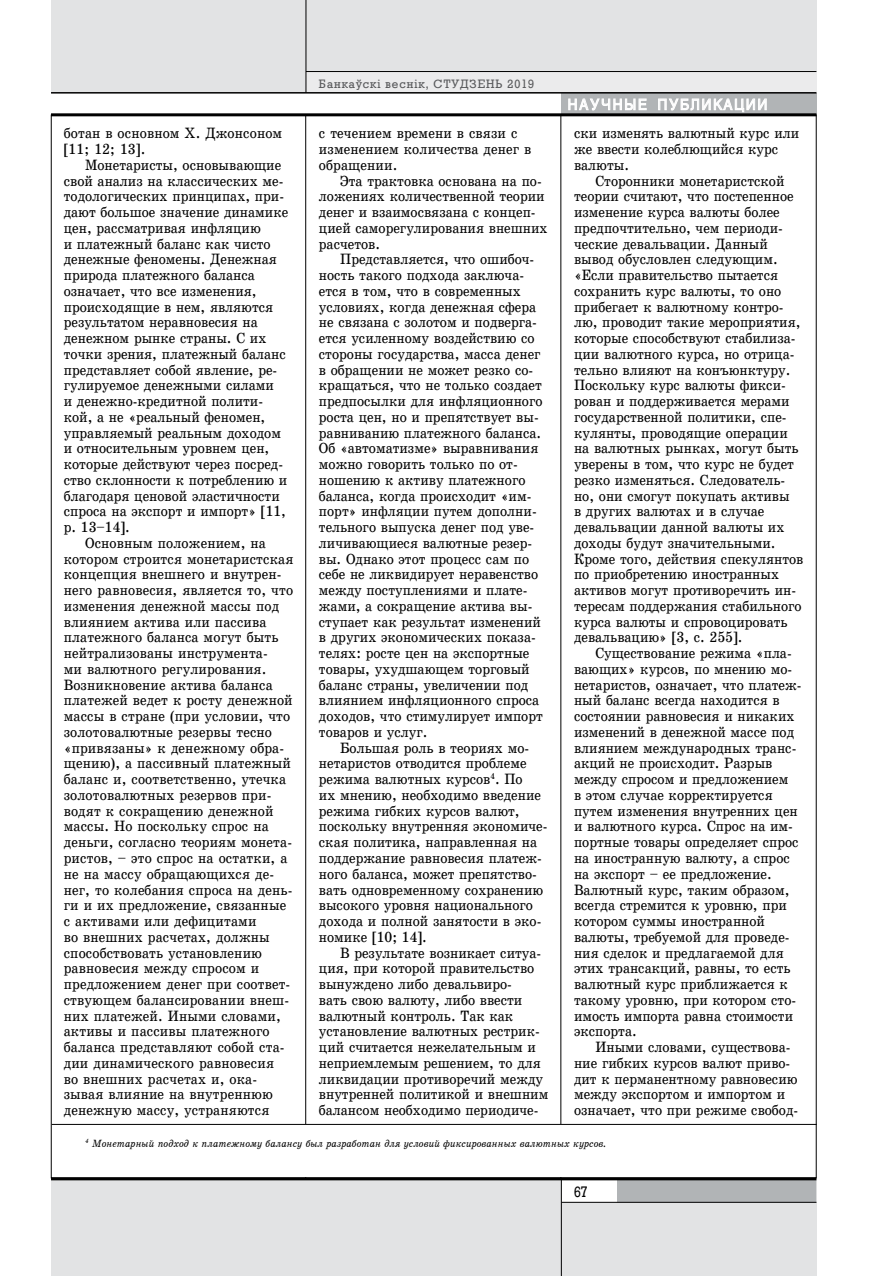
<style>
.page{position:relative;width:893px;height:1276px;background:#fff}
.page>*{position:absolute;margin:0;border:0;box-sizing:border-box;transform-origin:0 0}
.t1{font:15px/15.8px "School Book C";color:#000;scale:.9 1}
.t2{font:15px "Rodeo";color:#000;scale:.9 1}
.t3{font:12px "Rodeo";letter-spacing:.08em;color:#58595b}
.t4{font:10.5px "School Book C Italic";color:#000;scale:.9 1}
</style>
<div class="page">
<div style="left:561px;top:1202px;width:255px;height:74px;background:#e2e3e4"></div>
<svg style="left:616px;top:1180px;width:200px;height:22px"></svg>
<div style="left:51px;top:1180px;width:510px;height:96px;background:#e2e3e4"></div>
<hr style="left:562px;top:1202px;width:254px;height:1px;background:#000">
<hr style="left:561px;top:1178px;width:1px;height:98px;background:#000">
<div style="left:51px;top:0;width:255px;height:93px;background:#e2e3e4"></div>
<div style="left:306px;top:0;width:510px;height:72px;background:#e2e3e4"></div>
<div style="left:306px;top:72px;width:510px;height:21px;background:#ebebec"></div>
<hr style="left:306px;top:0;width:1px;height:93px;background:#000">
<hr style="left:306px;top:71px;width:510px;height:1px;background:#000">
<div style="left:561px;top:94px;width:255px;height:21px;background:#b1b4b6"></div>
<svg style="left:568px;top:98px;width:79px;height:13px"></svg>
<svg style="left:658px;top:98px;width:109px;height:14px"></svg>
<hr style="left:51px;top:113px;width:765px;height:3px;background:#000">
<hr style="left:51px;top:1177px;width:765px;height:3px;background:#000">
<hr style="left:305px;top:115px;width:1px;height:1063px;background:#000">
<hr style="left:561px;top:115px;width:1px;height:1063px;background:#000">
<hr style="left:51px;top:92px;width:765px;height:2px;background:#000">
<div style="left:64px;top:1124px;width:740px;height:53px;background:#fff"></div>
<hr style="left:52px;top:1124px;width:765px;height:1px;background:#000">
<p class="t3" style="left:319px;top:77px;width:217px">Банкаўскі веснік, СТУДЗЕНЬ 2019</p>
<p class="t1" style="left:64px;top:125px;width:244px">ботан в основном Х. Джонсоном [11; 12; 13].</p>
<p class="t1" style="left:64px;top:157px;width:251px;text-indent:21px">Монетаристы, основывающие свой анализ на классических ме&shy;тодологических принципах, при&shy;дают большое значение динамике цен, рассматривая инфляцию<br>и платежный баланс как чисто денежные феномены. Денежная природа платежного баланса означает, что все изменения, происходящие в нем, являются результатом неравновесия на денежном рынке страны. С их точки зрения, платежный баланс представляет собой явление, ре&shy;гулируемое денежными силами<br>и денежно-кредитной полити&shy;кой, а не «реальный феномен, управляемый реальным доходом и относительным уровнем цен, которые действуют через посред&shy;ство склонности к потреблению и благодаря ценовой эластичности спроса на экспорт и импорт» [11, p. 13–14].</p>
<p class="t1" style="left:64px;top:535px;width:257px;text-indent:21px">Основным положением, на котором строится монетаристская концепция внешнего и внутрен&shy;него равновесия, является то, что изменения денежной массы под влиянием актива или пассива платежного баланса могут быть нейтрализованы инструмента-<br>ми валютного регулирования.<br>Возникновение актива баланса платежей ведет к росту денежной массы в стране (при условии, что золотовалютные резервы тесно «привязаны» к денежному обра&shy;щению), а пассивный платежный баланс и, соответственно, утечка золотовалютных резервов при&shy;водят к сокращению денежной массы. Но поскольку спрос на деньги, согласно теориям монета&shy;ристов, – это спрос на остатки, а не на массу обращающихся де&shy;нег, то колебания спроса на день&shy;ги и их предложение, связанные с активами или дефицитами<br>во внешних расчетах, должны способствовать установлению равновесия между спросом и предложением денег при соответ&shy;ствующем балансировании внеш&shy;них платежей. Иными словами, активы и пассивы платежного баланса представляют собой ста&shy;дии динамического равновесия<br>во внешних расчетах и, ока&shy;зывая влияние на внутреннюю денежную массу, устраняются</p>
<p class="t1" style="left:574px;top:125px;width:252px">ски изменять валютный курс или же ввести колеблющийся курс валюты.</p>
<p class="t1" style="left:574px;top:173px;width:256px;text-indent:21px">Сторонники монетаристской теории считают, что постепенное изменение курса валюты более предпочтительно, чем периоди&shy;ческие девальвации. Данный вывод обусловлен следующим. «Если правительство пытается сохранить курс валюты, то оно прибегает к валютному контро&shy;лю, проводит такие мероприятия, которые способствуют стабилиза&shy;ции валютного курса, но отрица&shy;тельно влияют на конъюнктуру.<br>Поскольку курс валюты фикси&shy;рован и поддерживается мерами государственной политики, спе&shy;кулянты, проводящие операции на валютных рынках, могут быть уверены в том, что курс не будет резко изменяться. Следователь&shy;но, они смогут покупать активы<br>в других валютах и в случае девальвации данной валюты их доходы будут значительными.<br>Кроме того, действия спекулянтов по приобретению иностранных активов могут противоречить ин&shy;тересам поддержания стабильного курса валюты и спровоцировать девальвацию» [3, с. 255].</p>
<p class="t1" style="left:574px;top:645px;width:254px;text-indent:21px">Существование режима «пла&shy;вающих» курсов, по мнению мо&shy;нетаристов, означает, что платеж&shy;ный баланс всегда находится в состоянии равновесия и никаких изменений в денежной массе под влиянием международных транс&shy;акций не происходит. Разрыв между спросом и предложением<br>в этом случае корректируется путем изменения внутренних цен и валютного курса. Спрос на им&shy;портные товары определяет спрос на иностранную валюту, а спрос на экспорт – ее предложение.<br>Валютный курс, таким образом, всегда стремится к уровню, при котором суммы иностранной валюты, требуемой для проведе&shy;ния сделок и предлагаемой для этих трансакций, равны, то есть валютный курс приближается к такому уровню, при котором сто&shy;имость импорта равна стоимости экспорта.</p>
<p class="t1" style="left:574px;top:1039px;width:251px;text-indent:21px">Иными словами, существова&shy;ние гибких курсов валют приво&shy;дит к перманентному равновесию между экспортом и импортом и означает, что при режиме свобод-</p>
<p class="t4" style="left:86px;top:1137px;width:579px"><sup>4</sup> Монетарный подход к платежному балансу был разработан для условий фиксированных валютных курсов.</p>
<p class="t1" style="left:319px;top:125px;width:238px">с течением времени в связи с изменением количества денег в обращении.</p>
<p class="t1" style="left:319px;top:173px;width:256px;text-indent:21px">Эта трактовка основана на по&shy;ложениях количественной теории денег и взаимосвязана с концеп&shy;цией саморегулирования внешних расчетов.</p>
<p class="t1" style="left:319px;top:251px;width:250px;text-indent:21px">Представляется, что ошибоч&shy;ность такого подхода заключа&shy;ется в том, что в современных условиях, когда денежная сфера не связана с золотом и подверга&shy;ется усиленному воздействию со стороны государства, масса денег в обращении не может резко со&shy;кращаться, что не только создает предпосылки для инфляционного роста цен, но и препятствует вы&shy;равниванию платежного баланса.<br>Об «автоматизме» выравнивания можно говорить только по от&shy;ношению к активу платежного баланса, когда происходит «им&shy;порт» инфляции путем дополни&shy;тельного выпуска денег под уве&shy;личивающиеся валютные резер&shy;вы. Однако этот процесс сам по себе не ликвидирует неравенство между поступлениями и плате&shy;жами, а сокращение актива вы&shy;ступает как результат изменений в других экономических показа&shy;телях: росте цен на экспортные товары, ухудшающем торговый баланс страны, увеличении под влиянием инфляционного спроса доходов, что стимулирует импорт товаров и услуг.</p>
<p class="t1" style="left:319px;top:740px;width:255px;text-indent:21px">Большая роль в теориях мо&shy;нетаристов отводится проблеме режима валютных курсов<sup>4</sup>. По<br>их мнению, необходимо введение режима гибких курсов валют, поскольку внутренняя экономиче&shy;ская политика, направленная на поддержание равновесия платеж&shy;ного баланса, может препятство&shy;вать одновременному сохранению высокого уровня национального дохода и полной занятости в эко&shy;номике [10; 14].</p>
<p class="t1" style="left:319px;top:944px;width:256px;text-indent:21px">В результате возникает ситуа&shy;ция, при которой правительство вынуждено либо девальвиро-<br>вать свою валюту, либо ввести валютный контроль. Так как установление валютных рестрик&shy;ций считается нежелательным и неприемлемым решением, то для ликвидации противоречий между внутренней политикой и внешним балансом необходимо периодиче-</p>
<p class="t2" style="left:574px;top:1183px;width:16px">67</p>
</div>
